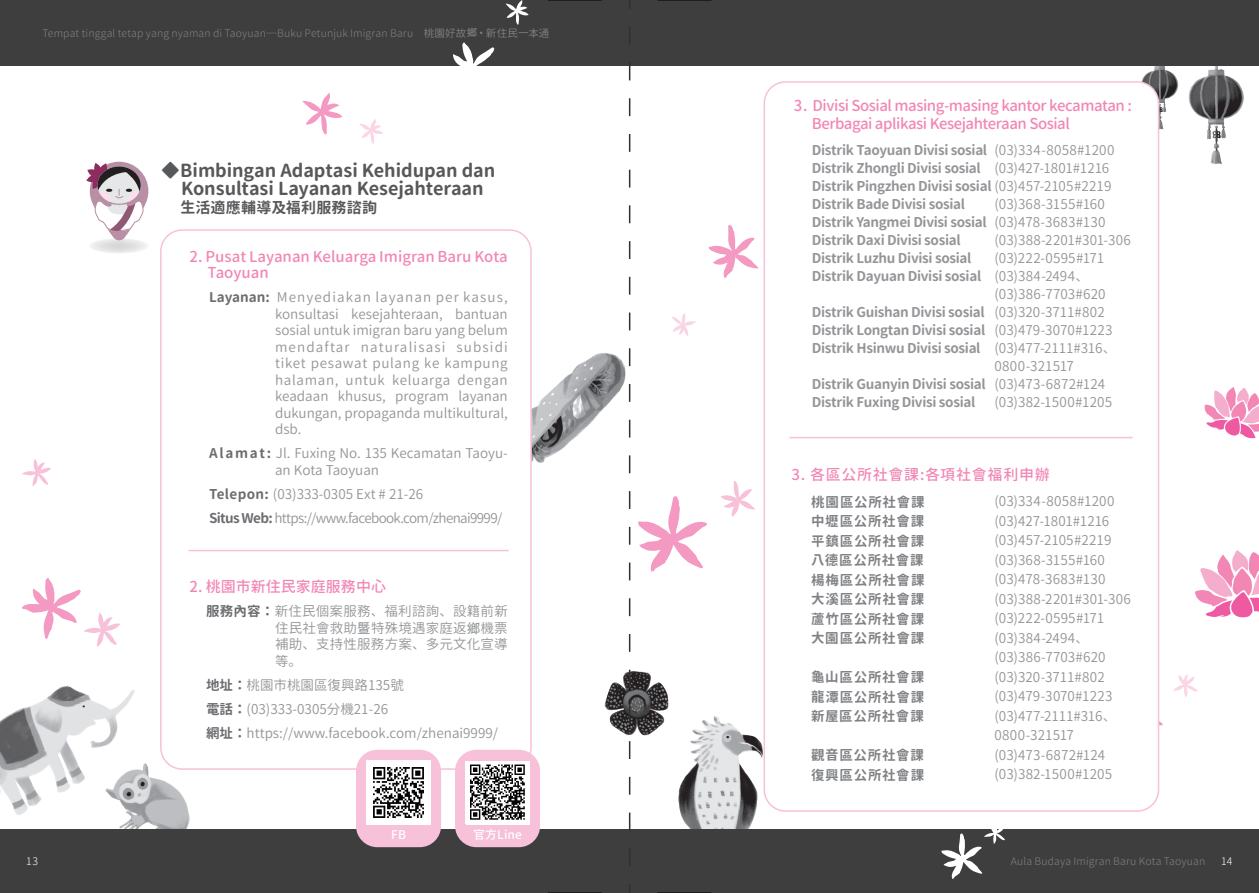
<style>
.page{position:relative;width:1259px;height:893px;background:#fff}
.page>*{position:absolute;margin:0;border:0;box-sizing:border-box;transform-origin:0 0}
.t1{font:700 18px/18px "Gen Jyuu Gothic";letter-spacing:-.005em;color:#57585a;text-align:center}
.t2{font:500 15px/18px "Gen Jyuu Gothic";letter-spacing:-.03em;color:#f287b6}
.t3{font:500 15px/16.5px "Gen Jyuu Gothic";color:#f287b6}
.t4{font:500 15px "Gen Jyuu Gothic";letter-spacing:.045em;color:#f287b6}
.t5{font:700 15px "Gen Jyuu Gothic";letter-spacing:.015em;color:#57585a}
.t6{font:13.5px/19.5px "Gen Jyuu Gothic";color:#939598}
.t7{font:700 13.5px/18px "Gen Jyuu Gothic";letter-spacing:-.025em;color:#939598}
.t8{font:700 13.5px/19.5px "Gen Jyuu Gothic";letter-spacing:.055em;color:#808285;text-align:justify}
.t9{font:13.5px/24px "Gen Jyuu Gothic";letter-spacing:-.05em;color:#939598}
.t10{font:500 12px "Gen Jyuu Gothic";letter-spacing:.01em;color:#fff}
.t11{font:300 10.5px "Gen Jyuu Gothic";letter-spacing:.015em;color:#808285}
.t12{font:300 10.5px "Gen Jyuu Gothic";color:#fff}
.s1{font-weight:400}
.s2{font-family:"jf openhuninn 1.0";font-weight:400}
.s3{font-weight:700;color:#6c6d70}
.s4{font-family:"jf openhuninn 1.0"}
</style>
<div class="page">
<img style="left:0;top:66px;width:1254px;height:763px">
<div style="left:0;top:829px;width:1259px;height:64px;background:#3e3e3f"></div>
<div style="left:0;top:0;width:1259px;height:66px;background:#3e3e3f"></div>
<svg style="left:638px;top:496px;width:69px;height:76px"></svg>
<svg style="left:720px;top:481px;width:35px;height:36px"></svg>
<svg style="left:22px;top:578px;width:98px;height:68px"></svg>
<svg style="left:22px;top:459px;width:29px;height:27px"></svg>
<svg style="left:941px;top:850px;width:42px;height:29px"></svg>
<svg style="left:708px;top:225px;width:50px;height:53px"></svg>
<svg style="left:672px;top:313px;width:24px;height:23px"></svg>
<svg style="left:359px;top:119px;width:24px;height:25px"></svg>
<svg style="left:302px;top:93px;width:40px;height:41px"></svg>
<svg style="left:1173px;top:674px;width:24px;height:23px"></svg>
<svg style="left:1159px;top:697px;width:3px;height:38px"></svg>
<img style="left:861px;top:812px;width:239px;height:38px">
<svg style="left:1195px;top:550px;width:64px;height:68px"></svg>
<svg style="left:1204px;top:387px;width:55px;height:51px"></svg>
<svg style="left:446px;top:42px;width:50px;height:53px"></svg>
<svg style="left:506px;top:0;width:23px;height:25px"></svg>
<div style="left:161px;top:230px;width:370px;height:539px;background:#fff;border-radius:21px"></div>
<div style="left:160px;top:229px;width:372px;height:541px;border:2px solid #f7c1d9;border-radius:21px"></div>
<div style="left:356px;top:750px;width:85px;height:97px;background:#f7c1d9;border-radius:21px"></div>
<img style="left:367px;top:761px;width:63px;height:63px">
<div style="left:455px;top:750px;width:85px;height:97px;background:#f7c1d9;border-radius:21px"></div>
<div style="left:466px;top:761px;width:63px;height:63px;background:#fff"></div>
<img style="left:470px;top:764px;width:55px;height:56px">
<hr style="left:189px;top:550px;width:320px;height:1px;background:#f7c1d9">
<svg style="left:89px;top:238px;width:60px;height:16px"></svg>
<svg style="left:86px;top:162px;width:62px;height:78px"></svg>
<div style="left:764px;top:82px;width:394px;height:729px;background:#fff;border-radius:21px"></div>
<div style="left:763px;top:81px;width:396px;height:731px;border:2px solid #f7c1d9;border-radius:21px"></div>
<hr style="left:789px;top:437px;width:343px;height:1px;background:#f7c1d9">
<svg style="left:629px;top:27px;width:1px;height:839px"></svg>
<hr style="left:548px;top:0;width:54px;height:1px;background:#000">
<hr style="left:548px;top:892px;width:54px;height:1px;background:#000">
<hr style="left:657px;top:0;width:54px;height:1px;background:#000">
<hr style="left:657px;top:892px;width:54px;height:1px;background:#000">
<p class="t11" style="left:42px;top:25px;width:508px">Tempat tinggal tetap yang nyaman di Taoyuan─Buku Petunjuk Imigran Baru <span class="s1">桃園好故</span><span class="s2">鄉</span> <sup>◆</sup> <span class="s1">新住民一本通</span></p>
<h1 class="t1" style="left:162px;top:161px;width:335px">◆Bimbingan Adaptasi Kehidupan dan<br>Konsultasi Layanan Kesejahteraan</h1>
<p class="t5" style="left:180px;top:197px;width:198px">生活適應輔導及福利服務諮詢</p>
<p class="t3" style="left:208px;top:248px;width:302px;text-indent:-18px">2. Pusat Layanan Keluarga Imigran Baru Kota<br>Taoyuan</p>
<p class="t6" style="left:275px;top:289px;width:234px;line-height:16.5px;text-align:justify;text-indent:-66px"><span class="s3">Layanan:</span> Menyediakan layanan per kasus, konsultasi kesejahteraan, bantuan sosial untuk imigran baru yang belum mendaftar naturalisasi subsidi tiket pesawat pulang ke kampung halaman, untuk keluarga dengan keadaan khusus, program layanan dukungan, propaganda multikultural, dsb.</p>
<p class="t6" style="left:275px;top:445px;width:234px;line-height:16.5px;text-indent:-66px"><span class="s3">Alamat :</span> Jl. Fuxing No. 135 Kecamatan Taoyu&shy;an Kota Taoyuan</p>
<p class="t9" style="left:209px;top:482px;width:295px"><span class="s3">Telepon:</span> (03)333-0305 Ext # 21-26<br><span class="s3">Situs Web:</span> https://www.facebook.com/zhenai9999/</p>
<p class="t3" style="left:190px;top:578px;width:198px">2. 桃園市新住民家庭服務中心</p>
<p class="t6" style="left:275px;top:603px;width:234px;line-height:16.5px;text-align:justify;text-indent:-69px"><span class="s3">服務內容：</span>新住民個案服務、福利諮詢、設籍前新住民社會救助<span class="s4">暨</span>特殊境遇家庭返<span class="s4">鄉</span>機票補助、支持性服務方案、多元文化宣導等。</p>
<p class="t6" style="left:206px;top:672px;width:293px;line-height:24px"><span class="s3">地址：</span>桃園市桃園區復興路135號<br><span class="s3">電話：</span>(03)333-0305分機21-26<br><span class="s3">網址：</span>https://www.facebook.com/zhenai9999/</p>
<p class="t10" style="left:391px;top:826px;width:16px">FB</p>
<p class="t10" style="left:473px;top:826px;width:50px">官方Line</p>
<p class="t2" style="left:812px;top:96px;width:321px;text-indent:-18px">3. Divisi Sosial masing-masing kantor kecamatan :<br>Berbagai aplikasi Kesejahteraan Sosial</p>
<p class="t7" style="left:812px;top:140px;width:301px">Distrik Taoyuan Divisi sosial<br>Distrik Zhongli Divisi sosial<br>Distrik Pingzhen Divisi sosial <span class="s1">(03)457-2105#2219<br></span>Distrik Bade Divisi sosial<br>Distrik Yangmei Divisi sosial<br>Distrik Daxi Divisi sosial<br>Distrik Luzhu Divisi sosial<br>Distrik Dayuan Divisi sosial</p>
<p class="t7" style="left:812px;top:302px;width:175px;text-align:justify">Distrik Guishan Divisi sosial Distrik Longtan Divisi sosial Distrik Hsinwu Divisi sosial</p>
<p class="t7" style="left:812px;top:374px;width:175px">Distrik Guanyin Divisi sosial<br>Distrik Fuxing Divisi sosial</p>
<p class="t6" style="left:994px;top:141px;width:121px;line-height:18px">(03)334-8058#1200 (03)427-1801#1216</p>
<p class="t6" style="left:994px;top:195px;width:138px;line-height:18px">(03)368-3155#160 (03)478-3683#130 (03)388-2201#301-306 (03)222-0595#171 (03)384-2494、(03)386-7703#620 (03)320-3711#802 (03)479-3070#1223 (03)477-2111#316、<br>0800-321517 (03)473-6872#124 (03)382-1500#1205</p>
<p class="t4" style="left:791px;top:463px;width:260px">3. 各區公所社會課:各項社會福利申辦</p>
<p class="t8" style="left:811px;top:492px;width:115px">桃園區公所社會課中壢區公所社會課平鎮區公所社會課八德區公所社會課楊梅區公所社會課大溪區公所社會課蘆竹區公所社會課大園區公所社會課</p>
<p class="t8" style="left:811px;top:667px;width:115px">龜山區公所社會課龍潭區公所社會課新屋區公所社會課</p>
<p class="t8" style="left:811px;top:745px;width:115px">觀音區公所社會課復興區公所社會課</p>
<p class="t6" style="left:994px;top:491px;width:138px">(03)334-8058#1200 (03)427-1801#1216 (03)457-2105#2219 (03)368-3155#160 (03)478-3683#130 (03)388-2201#301-306 (03)222-0595#171 (03)384-2494、(03)386-7703#620 (03)320-3711#802 (03)479-3070#1223 (03)477-2111#316、<br>0800-321517 (03)473-6872#124 (03)382-1500#1205</p>
<p class="t12" style="left:26px;top:854px;width:13px">13</p>
<p class="t11" style="left:1011px;top:854px;width:196px">Aula Budaya Imigran Baru Kota Taoyuan</p>
<p class="t12" style="left:1221px;top:854px;width:13px">14</p>
</div>
